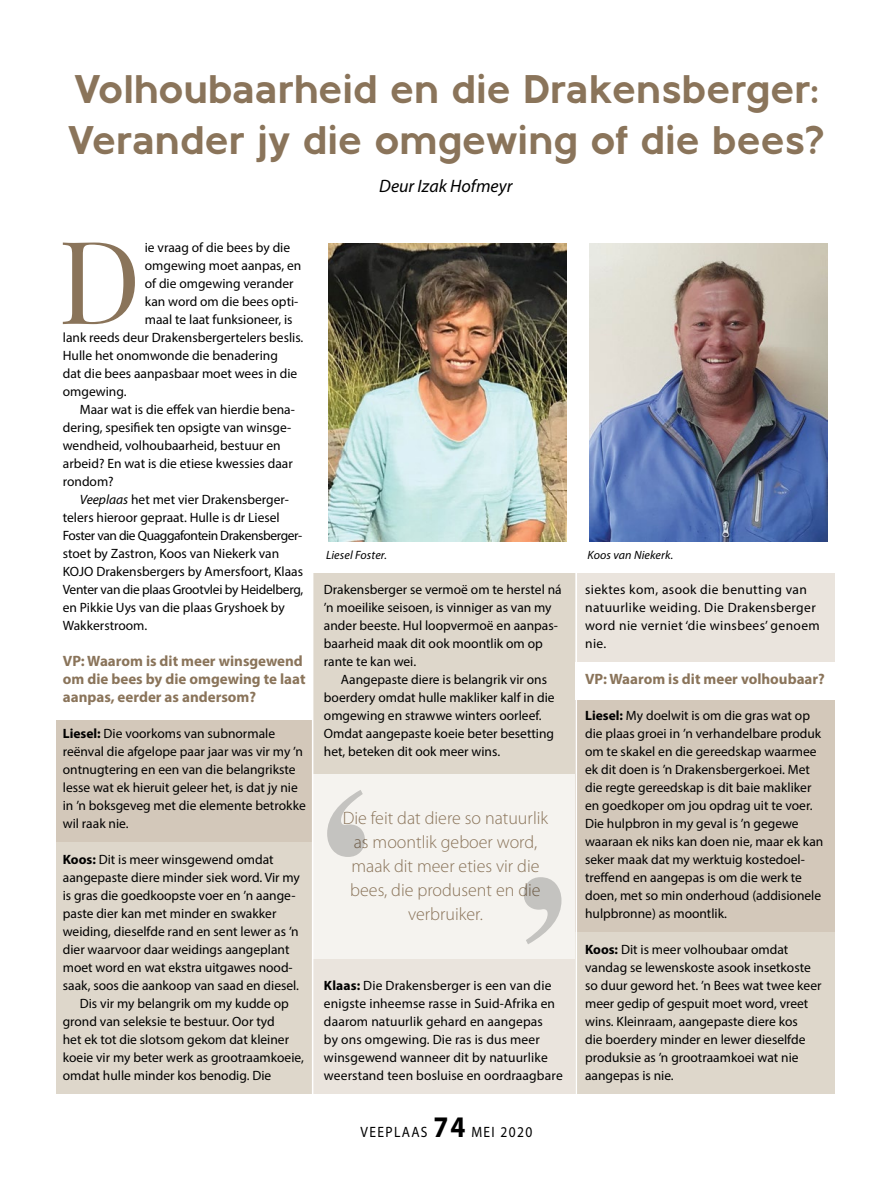
<style>
.page{position:relative;width:893px;height:1191px;background:#fff}
.page>*{position:absolute;margin:0;border:0;box-sizing:border-box;transform-origin:0 0}
.t1{font:115.2px "Playfair Display";color:#8a745a}
.t2{font:700 41.85px/50.2px "Metrisch";color:#8a745a;scale:.95 1}
.t3{font:300 18px/24px "Myriad Pro";color:#8a745a;text-align:center}
.t4{font:italic 18px "Myriad Pro";color:#000}
.t5{font:700 15px/18px "Myriad Pro";color:#8a745a}
.t6{font:15px "Myriad Pro";letter-spacing:.1em;color:#000;scale:.9 1}
.t7{font:13.5px/18px "Myriad Pro";color:#000}
.t8{font:13.5px/18px "Myriad Pro";letter-spacing:.03em;color:#000}
.t9{font:13.5px "Myriad Pro";letter-spacing:-.03em;color:#000}
.t10{font:13.5px "Myriad Pro";letter-spacing:-.02em;color:#000}
.t11{font:italic 12px "Myriad Pro";letter-spacing:.01em;color:#000}
.s1{font-style:italic}
.s2{font-weight:700}
.s3{font-weight:700;font-size:30px}
</style>
<div class="page">
<div style="left:56px;top:857px;width:256px;height:237px;background:#ded7cb"></div>
<div style="left:313px;top:959px;width:262px;height:135px;background:#eae4dd"></div>
<div style="left:577px;top:931px;width:257px;height:163px;background:#ded7cb"></div>
<div style="left:577px;top:701px;width:257px;height:230px;background:#d3c8ba"></div>
<div style="left:577px;top:573px;width:257px;height:89px;background:#eae4dd"></div>
<div style="left:313px;top:573px;width:262px;height:201px;background:#ded7cb"></div>
<div style="left:314px;top:774px;width:261px;height:185px;background:#f5f3ef"></div>
<img style="left:328px;top:243px;width:238px;height:298px">
<img style="left:590px;top:243px;width:238px;height:298px">
<svg style="left:56px;top:720px;width:309px;height:137px;background:#d6cdc0"></svg>
<svg style="left:524px;top:877px;width:37px;height:67px"></svg>
<h2 class="t2" style="left:68px;top:65px;width:798px">Volhoubaarheid en die Drakensberger:<br>Verander jy die omgewing of die bees?</h2>
<h3 class="t4" style="left:379px;top:175px;width:135px">Deur Izak Hofmeyr</h3>
<h1 class="t1" style="left:58px;top:209px;width:85px">D</h1>
<p class="t7" style="left:145px;top:238px;width:147px">ie vraag of die bees by die</p>
<p class="t7" style="left:145px;top:256px;width:158px">omgewing moet aanpas, en</p>
<p class="t7" style="left:145px;top:274px;width:150px">of die omgewing verander</p>
<p class="t7" style="left:145px;top:292px;width:155px">kan word om die bees opti-</p>
<p class="t7" style="left:145px;top:310px;width:149px">maal te laat funksioneer, is</p>
<p class="t7" style="left:63px;top:328px;width:242px">lank reeds deur Drakensbergertelers beslis.</p>
<p class="t7" style="left:63px;top:346px;width:217px">Hulle het onomwonde die benadering</p>
<p class="t7" style="left:63px;top:364px;width:236px">dat die bees aanpasbaar moet wees in die</p>
<p class="t7" style="left:63px;top:382px;width:65px">omgewing.</p>
<p class="t7" style="left:80px;top:400px;width:217px">Maar wat is die effek van hierdie bena-</p>
<p class="t7" style="left:63px;top:418px;width:230px">dering, spesifiek ten opsigte van winsge-</p>
<p class="t7" style="left:63px;top:436px;width:219px">wendheid, volhoubaarheid, bestuur en</p>
<p class="t7" style="left:63px;top:454px;width:232px">arbeid? En wat is die etiese kwessies daar</p>
<p class="t7" style="left:63px;top:472px;width:52px">rondom?</p>
<p class="t7" style="left:80px;top:490px;width:211px"><span class="s1">Veeplaas</span> het met vier Drakensberger-</p>
<p class="t7" style="left:63px;top:508px;width:218px">telers hieroor gepraat. Hulle is dr Liesel</p>
<p class="t9" style="left:63px;top:527px;width:241px">Foster van die Quaggafontein Drakensberger-</p>
<p class="t7" style="left:63px;top:544px;width:218px">stoet by Zastron, Koos van Niekerk van</p>
<p class="t7" style="left:63px;top:562px;width:242px">KOJO Drakensbergers by Amersfoort, Klaas</p>
<p class="t10" style="left:63px;top:581px;width:242px">Venter van die plaas Grootvlei by Heidelberg,</p>
<p class="t7" style="left:63px;top:598px;width:224px">en Pikkie Uys van die plaas Gryshoek by</p>
<p class="t7" style="left:63px;top:616px;width:86px">Wakkerstroom.</p>
<p class="t5" style="left:63px;top:651px;width:244px">VP: Waarom is dit meer winsgewend om die bees by die omgewing te laat aanpas, eerder as andersom?</p>
<p class="t7" style="left:63px;top:724px;width:244px"><span class="s2">Liesel:</span> Die voorkoms van subnormale reënval die afgelope paar jaar was vir my ’n ontnugtering en een van die belangrikste lesse wat ek hieruit geleer het, is dat jy nie in ’n boksgeveg met die elemente betrokke wil raak nie.</p>
<p class="t7" style="left:63px;top:850px;width:212px"><span class="s2">Koos:</span> Dit is meer winsgewend omdat</p>
<p class="t7" style="left:63px;top:868px;width:239px">aangepaste diere minder siek word. Vir my</p>
<p class="t7" style="left:63px;top:886px;width:234px">is gras die goedkoopste voer en ’n aange-</p>
<p class="t7" style="left:63px;top:904px;width:215px">paste dier kan met minder en swakker</p>
<p class="t7" style="left:63px;top:922px;width:237px">weiding, dieselfde rand en sent lewer as ’n</p>
<p class="t7" style="left:63px;top:940px;width:228px">dier waarvoor daar weidings aangeplant</p>
<p class="t7" style="left:63px;top:958px;width:231px">moet word en wat ekstra uitgawes nood-</p>
<p class="t7" style="left:63px;top:976px;width:238px">saak, soos die aankoop van saad en diesel.</p>
<p class="t7" style="left:80px;top:994px;width:211px">Dis vir my belangrik om my kudde op</p>
<p class="t7" style="left:63px;top:1012px;width:213px">grond van seleksie te bestuur. Oor tyd</p>
<p class="t7" style="left:63px;top:1030px;width:228px">het ek tot die slotsom gekom dat kleiner</p>
<p class="t7" style="left:63px;top:1048px;width:243px">koeie vir my beter werk as grootraamkoeie,</p>
<p class="t7" style="left:63px;top:1066px;width:210px">omdat hulle minder kos benodig. Die</p>
<p class="t11" style="left:326px;top:548px;width:62px">Liesel Foster.</p>
<p class="t11" style="left:587px;top:548px;width:87px">Koos van Niekerk.</p>
<p class="t7" style="left:324px;top:580px;width:239px">Drakensberger se vermoë om te herstel ná ’n moeilike seisoen, is vinniger as van my ander beeste. Hul loopvermoë en aanpas&shy;baarheid maak dit ook moontlik om op rante te kan wei.</p>
<p class="t7" style="left:324px;top:670px;width:232px;text-indent:17px">Aangepaste diere is belangrik vir ons boerdery omdat hulle makliker kalf in die omgewing en strawwe winters oorleef.<br>Omdat aangepaste koeie beter besetting het, beteken dit ook meer wins.</p>
<h3 class="t3" style="left:343px;top:806px;width:207px">Die feit dat diere so natuurlik as moontlik geboer word, maak dit meer eties vir die bees, die produsent en die verbruiker.</h3>
<p class="t7" style="left:324px;top:976px;width:240px"><span class="s2">Klaas:</span> Die Drakensberger is een van die enigste inheemse rasse in Suid-Afrika en daarom natuurlik gehard en aangepas<br>by ons omgewing. Die ras is dus meer winsgewend wanneer dit by natuurlike weerstand teen bosluise en oordraagbare</p>
<p class="t6" style="left:361px;top:1122px;width:192px">VEEPLAAS <span class="s3">74</span> MEI 2020</p>
<p class="t8" style="left:585px;top:580px;width:236px">siektes kom, asook die benutting van natuurlike weiding. Die Drakensberger word nie verniet ‘die winsbees’ genoem nie.</p>
<p class="t5" style="left:585px;top:669px;width:241px">VP: Waarom is dit meer volhoubaar?</p>
<p class="t7" style="left:585px;top:706px;width:240px"><span class="s2">Liesel:</span> My doelwit is om die gras wat op die plaas groei in ’n verhandelbare produk om te skakel en die gereedskap waarmee ek dit doen is ’n Drakensbergerkoei. Met die regte gereedskap is dit baie makliker en goedkoper om jou opdrag uit te voer.<br>Die hulpbron in my geval is ’n gegewe waaraan ek niks kan doen nie, maar ek kan seker maak dat my werktuig kostedoel&shy;treffend en aangepas is om die werk te doen, met so min onderhoud (addisionele hulpbronne) as moontlik.</p>
<p class="t7" style="left:585px;top:940px;width:238px"><span class="s2">Koos:</span> Dit is meer volhoubaar omdat vandag se lewenskoste asook insetkoste so duur geword het. ’n Bees wat twee keer meer gedip of gespuit moet word, vreet wins. Kleinraam, aangepaste diere kos<br>die boerdery minder en lewer dieselfde produksie as ’n grootraamkoei wat nie aangepas is nie.</p>
</div>
